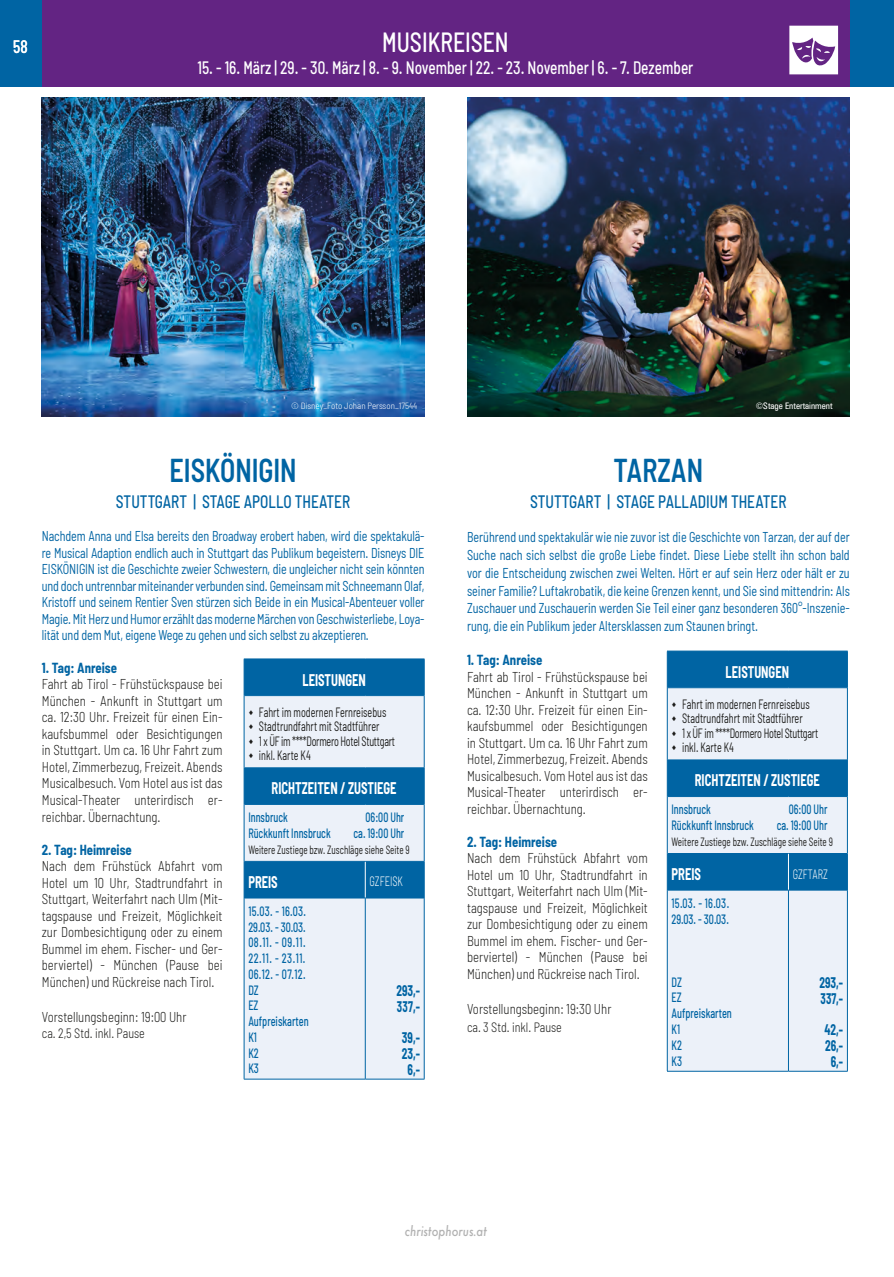
<style>
.page{position:relative;width:894px;height:1277px;background:#fff}
.page>*{position:absolute;margin:0;border:0;box-sizing:border-box;transform-origin:0 0}
.t1{font:600 semi-condensed 33px "Barlow";color:#0064a3;scale:.85 1}
.t2{font:500 semi-condensed 27.75px "Barlow";color:#fff;scale:.85 1}
.t3{font:500 semi-condensed 18px "Barlow";color:#fff;scale:.85 1}
.t4{font:500 semi-condensed 18px "Barlow";color:#0064a3;scale:.85 1}
.t5{font:700 semi-condensed 16.5px "Barlow";color:#fff;scale:.76 1}
.t6{font:700 semi-condensed 15px/15.8px "Barlow";color:#0064a3;scale:.76 1}
.t7{font:italic 500 15px "Futura T";color:#b2b2b2;scale:.85 1}
.t8{font:300 semi-condensed 14.25px/16.5px "Barlow";color:#1d1d1b;text-align:justify;scale:.9 1}
.t9{font:semi-condensed 14.25px/16.5px "Barlow";letter-spacing:-.01em;color:#0064a3;text-align:justify;scale:.85 1}
.t10{font:700 semi-condensed 14.25px "Barlow";color:#0064a3;scale:.9 1}
.t11{font:semi-condensed 13.5px/14.2px "Barlow";color:#1d1d1b;scale:.75 1}
.t12{font:500 semi-condensed 13.5px/15.8px "Barlow";color:#0064a3;scale:.76 1}
.t13{font:500 semi-condensed 13.5px "Barlow";color:#0064a3;scale:.75 1}
.t14{font:300 semi-condensed 13.5px "Barlow";color:#1d1d1b;scale:.9 1}
.t15{font:300 semi-condensed 13.5px "Barlow";color:#fff;scale:.76 1}
.t16{font:semi-condensed 12px "Barlow";color:#1d1d1b;scale:.76 1}
.t17{font:300 semi-condensed 9px "Barlow";color:#fff}
.t18{font:condensed 9px "Zurich BT";color:#fff}
</style>
<div class="page">
<img style="left:42px;top:98px;width:382px;height:319px">
<img style="left:467px;top:98px;width:383px;height:319px">
<div style="left:0;top:0;width:894px;height:87px;background:#0064a3"></div>
<div style="left:42px;top:0;width:808px;height:87px;background:#632483"></div>
<svg style="left:789px;top:26px;width:49px;height:48px"></svg>
<div style="left:245px;top:898px;width:179px;height:180px;background:#ecf1f9"></div>
<hr style="left:365px;top:898px;width:1px;height:180px;background:#0064a3">
<hr style="left:244px;top:658px;width:121px;height:1px;background:#0064a3">
<hr style="left:365px;top:658px;width:59px;height:1px;background:#0064a3">
<hr style="left:424px;top:659px;width:1px;height:36px;background:#0064a3">
<hr style="left:424px;top:695px;width:1px;height:72px;background:#0064a3">
<hr style="left:424px;top:767px;width:1px;height:37px;background:#0064a3">
<hr style="left:424px;top:804px;width:1px;height:57px;background:#0064a3">
<hr style="left:424px;top:861px;width:1px;height:37px;background:#0064a3">
<hr style="left:244px;top:898px;width:1px;height:180px;background:#0064a3">
<hr style="left:424px;top:898px;width:1px;height:180px;background:#0064a3">
<hr style="left:244px;top:1078px;width:121px;height:1px;background:#0064a3">
<hr style="left:365px;top:1078px;width:59px;height:1px;background:#0064a3">
<div style="left:668px;top:890px;width:179px;height:180px;background:#ecf1f9"></div>
<hr style="left:788px;top:890px;width:1px;height:180px;background:#0064a3">
<hr style="left:667px;top:650px;width:121px;height:1px;background:#0064a3">
<hr style="left:788px;top:650px;width:60px;height:1px;background:#0064a3">
<hr style="left:847px;top:651px;width:1px;height:36px;background:#0064a3">
<hr style="left:847px;top:687px;width:1px;height:72px;background:#0064a3">
<hr style="left:847px;top:759px;width:1px;height:37px;background:#0064a3">
<hr style="left:847px;top:796px;width:1px;height:57px;background:#0064a3">
<hr style="left:847px;top:853px;width:1px;height:37px;background:#0064a3">
<hr style="left:667px;top:890px;width:1px;height:180px;background:#0064a3">
<hr style="left:847px;top:890px;width:1px;height:180px;background:#0064a3">
<hr style="left:667px;top:1070px;width:121px;height:1px;background:#0064a3">
<hr style="left:788px;top:1070px;width:60px;height:1px;background:#0064a3">
<svg style="left:244px;top:659px;width:180px;height:239px;background:#7aaccf"></svg>
<svg style="left:667px;top:651px;width:180px;height:239px;background:#78acce"></svg>
<p class="t3" style="left:13px;top:35px;width:19px">58</p>
<h2 class="t2" style="left:382px;top:25px;width:150px">MUSIKREISEN</h2>
<p class="t3" style="left:197px;top:57px;width:585px">15. - 16. März | 29. - 30. März | 8. - 9. November | 22. - 23. November | 6. - 7. Dezember</p>
<p class="t17" style="left:291px;top:400px;width:128px">© Disney_Foto Johan Persson_17544</p>
<p class="t18" style="left:756px;top:400px;width:78px">©Stage Entertainment</p>
<h1 class="t1" style="left:170px;top:450px;width:151px">EISKÖNIGIN</h1>
<p class="t4" style="left:116px;top:490px;width:277px">STUTTGART | STAGE APOLLO THEATER</p>
<p class="t9" style="left:42px;top:527px;width:452px">Nachdem Anna und Elsa bereits den Broadway erobert haben, wird die spektakulä&shy;re Musical Adaption endlich auch in Stuttgart das Publikum begeistern. Disneys DIE EISKÖNIGIN ist die Geschichte zweier Schwestern, die ungleicher nicht sein könnten und doch untrennbar miteinander verbunden sind. Gemeinsam mit Schneemann Olaf, Kristoff und seinem Rentier Sven stürzen sich Beide in ein Musical-Abenteuer voller Magie. Mit Herz und Humor erzählt das moderne Märchen von Geschwisterliebe, Loya&shy;lität und dem Mut, eigene Wege zu gehen und sich selbst zu akzeptieren.</p>
<p class="t10" style="left:42px;top:659px;width:85px">1. Tag: Anreise</p>
<p class="t8" style="left:42px;top:675px;width:202px">Fahrt ab Tirol - Frühstückspause bei München - Ankunft in Stuttgart um ca. 12:30 Uhr. Freizeit für einen Ein&shy;kaufsbummel oder Besichtigungen in Stuttgart. Um ca. 16 Uhr Fahrt zum Hotel, Zimmerbezug, Freizeit. Abends Musicalbesuch. Vom Hotel aus ist das Musical-Theater unterirdisch er&shy;reichbar. Übernachtung.</p>
<p class="t10" style="left:42px;top:840px;width:102px">2. Tag: Heimreise</p>
<p class="t8" style="left:42px;top:857px;width:202px">Nach dem Frühstück Abfahrt vom Hotel um 10 Uhr, Stadtrundfahrt in Stuttgart, Weiterfahrt nach Ulm (Mit&shy;tagspause und Freizeit, Möglichkeit zur Dombesichtigung oder zu einem Bummel im ehem. Fischer- und Ger&shy;berviertel) - München (Pause bei München) und Rückreise nach Tirol.</p>
<p class="t8" style="left:42px;top:1007px;width:162px">Vorstellungsbeginn: 19:00 Uhr</p>
<p class="t14" style="left:42px;top:1024px;width:116px">ca. 2,5 Std. inkl. Pause</p>
<p class="t5" style="left:302px;top:669px;width:85px">LEISTUNGEN</p>
<p class="t11" style="left:259px;top:704px;width:183px">Fahrt im modernen Fernreisebus<br>Stadtrundfahrt mit Stadtführer<br>1 x ÜF im ****Dormero Hotel Stuttgart inkl. Karte K4</p>
<p class="t5" style="left:272px;top:778px;width:166px">RICHTZEITEN / ZUSTIEGE</p>
<p class="t13" style="left:248px;top:808px;width:54px">Innsbruck</p>
<p class="t13" style="left:366px;top:808px;width:53px">06:00 Uhr</p>
<p class="t13" style="left:248px;top:824px;width:111px">Rückkunft Innsbruck</p>
<p class="t13" style="left:354px;top:824px;width:69px">ca. 19:00 Uhr</p>
<p class="t16" style="left:248px;top:841px;width:214px">Weitere Zustiege bzw. Zuschläge siehe Seite 9</p>
<p class="t5" style="left:248px;top:871px;width:40px">PREIS</p>
<p class="t15" style="left:369px;top:873px;width:45px">GZFEISK</p>
<p class="t12" style="left:248px;top:902px;width:81px">15.03. - 16.03.<br>29.03. - 30.03.<br>08.11. - 09.11.<br>22.11. - 23.11.<br>06.12. - 07.12.<br>DZ<br>EZ<br>Aufpreiskarten<br>K1<br>K2<br>K3</p>
<p class="t6" style="left:397px;top:982px;width:32px">293,-<br>337,-</p>
<p class="t6" style="left:402px;top:1029px;width:25px;text-align:center">39,-<br>23,-<br>6,-</p>
<h1 class="t1" style="left:614px;top:450px;width:107px">TARZAN</h1>
<p class="t4" style="left:530px;top:490px;width:303px">STUTTGART | STAGE PALLADIUM THEATER</p>
<p class="t9" style="left:467px;top:528px;width:452px;line-height:17.7px">Berührend und spektakulär wie nie zuvor ist die Geschichte von Tarzan, der auf der Suche nach sich selbst die große Liebe findet. Diese Liebe stellt ihn schon bald vor die Entscheidung zwischen zwei Welten. Hört er auf sein Herz oder hält er zu seiner Familie? Luftakrobatik, die keine Grenzen kennt, und Sie sind mittendrin: Als Zuschauer und Zuschauerin werden Sie Teil einer ganz besonderen 360°-Inszenie&shy;rung, die ein Publikum jeder Altersklassen zum Staunen bringt.</p>
<p class="t10" style="left:467px;top:651px;width:85px">1. Tag: Anreise</p>
<p class="t8" style="left:467px;top:667px;width:202px">Fahrt ab Tirol - Frühstückspause bei München - Ankunft in Stuttgart um ca. 12:30 Uhr. Freizeit für einen Ein&shy;kaufsbummel oder Besichtigungen in Stuttgart. Um ca. 16 Uhr Fahrt zum Hotel, Zimmerbezug, Freizeit. Abends Musicalbesuch. Vom Hotel aus ist das Musical-Theater unterirdisch er&shy;reichbar. Übernachtung.</p>
<p class="t10" style="left:467px;top:832px;width:102px">2. Tag: Heimreise</p>
<p class="t8" style="left:467px;top:849px;width:202px">Nach dem Frühstück Abfahrt vom Hotel um 10 Uhr, Stadtrundfahrt in Stuttgart, Weiterfahrt nach Ulm (Mit&shy;tagspause und Freizeit, Möglichkeit zur Dombesichtigung oder zu einem Bummel im ehem. Fischer- und Ger&shy;berviertel) - München (Pause bei München) und Rückreise nach Tirol.</p>
<p class="t8" style="left:467px;top:999px;width:162px">Vorstellungsbeginn: 19:30 Uhr</p>
<p class="t14" style="left:467px;top:1018px;width:107px">ca. 3 Std. inkl. Pause</p>
<p class="t5" style="left:726px;top:661px;width:85px">LEISTUNGEN</p>
<p class="t11" style="left:682px;top:696px;width:183px">Fahrt im modernen Fernreisebus<br>Stadtrundfahrt mit Stadtführer<br>1 x ÜF im ****Dormero Hotel Stuttgart inkl. Karte K4</p>
<p class="t5" style="left:695px;top:770px;width:166px">RICHTZEITEN / ZUSTIEGE</p>
<p class="t13" style="left:671px;top:801px;width:54px">Innsbruck</p>
<p class="t13" style="left:789px;top:801px;width:53px">06:00 Uhr</p>
<p class="t13" style="left:671px;top:816px;width:111px">Rückkunft Innsbruck</p>
<p class="t13" style="left:777px;top:816px;width:69px">ca. 19:00 Uhr</p>
<p class="t16" style="left:671px;top:834px;width:214px">Weitere Zustiege bzw. Zuschläge siehe Seite 9</p>
<p class="t5" style="left:671px;top:863px;width:40px">PREIS</p>
<p class="t15" style="left:793px;top:865px;width:48px">GZFTARZ</p>
<p class="t12" style="left:671px;top:894px;width:77px">15.03. - 16.03.<br>29.03. - 30.03.</p>
<p class="t12" style="left:671px;top:973px;width:81px">DZ<br>EZ<br>Aufpreiskarten<br>K1<br>K2<br>K3</p>
<p class="t6" style="left:819px;top:974px;width:33px">293,-<br>337,-</p>
<p class="t6" style="left:824px;top:1021px;width:26px;text-align:center">42,-<br>26,-<br>6,-</p>
<p class="t7" style="left:405px;top:1221px;width:98px">christophorus.at</p>
</div>
